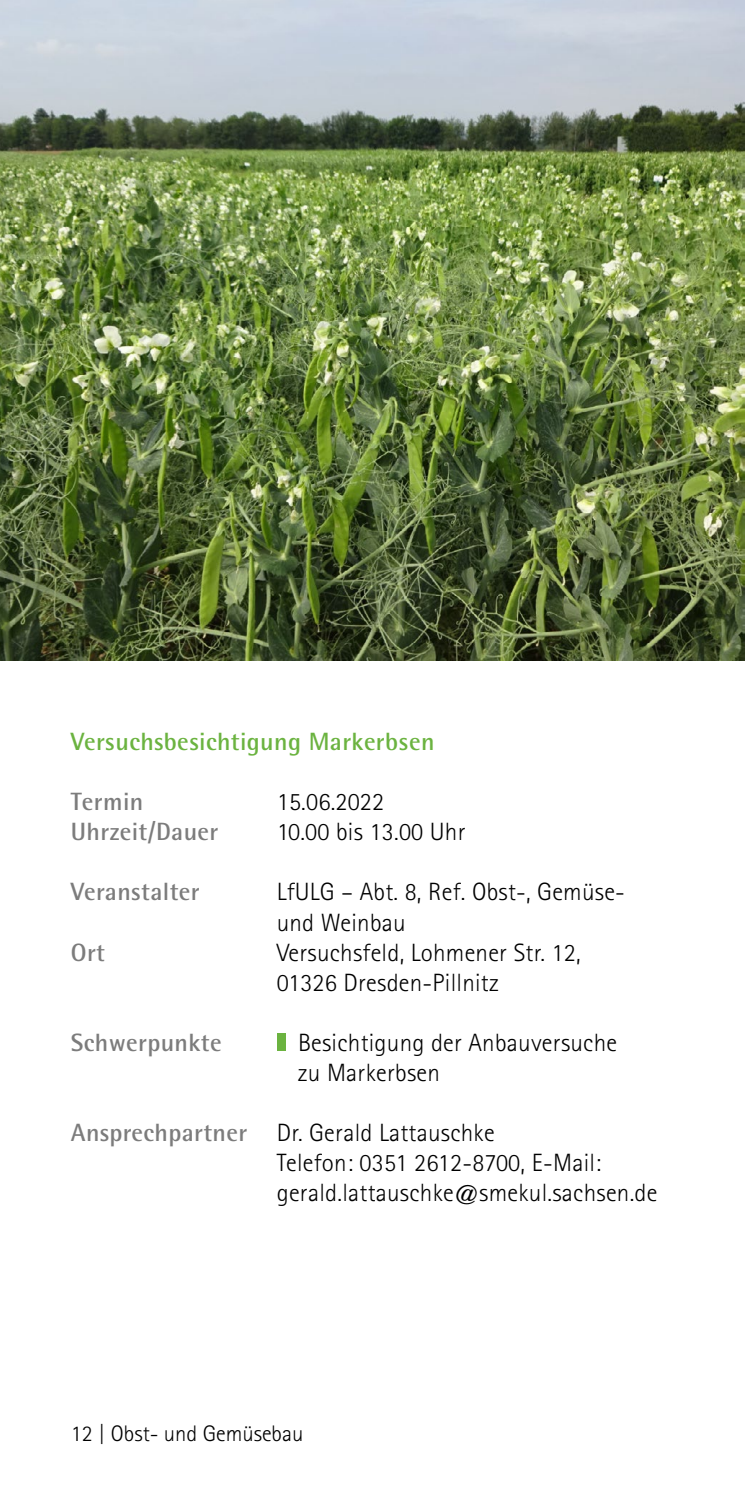
<style>
.page{position:relative;width:745px;height:1489px;background:#fff}
.page>*{position:absolute;margin:0;border:0;box-sizing:border-box;transform-origin:0 0}
.Fliess_libü{font:300 25px/30px "Rotis Sans Serif Std";letter-spacing:.01em;color:#000}
.Fliess_libü-2{font:700 25px "Rotis Semi Sans Std";letter-spacing:.015em;color:#7c7c7c}
.H2_klein_grün{font:700 25px "Rotis Semi Sans Std";letter-spacing:.015em;color:#6bb340}
.t1{font:300 22.5px "Rotis Sans Serif Std";color:#000}
.s1{font-family:"Rotis Semi Sans Std";font-weight:700;color:#7c7c7c}
</style>
<div class="page">
<div style="left:276px;top:1033px;width:9px;height:17px;background:#6bb340"></div>
<img style="left:0;top:0;width:744px;height:660px">
<h2 class="H2_klein_grün" style="left:71px;top:726px;width:365px">Versuchsbesichtigung Markerbsen</h2>
<p class="Fliess_libü-2" style="left:71px;top:786px;width:74px">Termin</p>
<p class="Fliess_libü" style="left:276px;top:787px;width:109px">15.06.2022</p>
<p class="Fliess_libü-2" style="left:71px;top:816px;width:149px">Uhrzeit/Dauer</p>
<p class="Fliess_libü" style="left:276px;top:817px;width:190px">10.00 bis 13.00 Uhr</p>
<p class="Fliess_libü-2" style="left:71px;top:876px;width:130px">Veranstalter</p>
<p class="Fliess_libü" style="left:276px;top:877px;width:349px">LfULG – Abt. 8, Ref. Obst-, Gemüse&shy;und Weinbau</p>
<p class="Fliess_libü-2" style="left:71px;top:936px;width:36px">Ort</p>
<p class="Fliess_libü" style="left:276px;top:937px;width:305px">Versuchsfeld, Lohmener Str. 12,<br>01326 Dresden-Pillnitz</p>
<p class="Fliess_libü-2" style="left:71px;top:1026px;width:152px">Schwerpunkte</p>
<p class="Fliess_libü" style="left:298px;top:1027px;width:320px">Besichtigung der Anbauversuche zu Markerbsen</p>
<p class="Fliess_libü" style="left:276px;top:1117px;width:382px;text-indent:-206px"><span class="s1">Ansprechpartner</span> Dr. Gerald Lattauschke<br>Telefon: 0351 2612-8700, E-Mail: gerald.lattauschke@smekul.sachsen.de</p>
<p class="t1" style="left:71px;top:1420px;width:234px">12 | Obst- und Gemüsebau</p>
</div>
